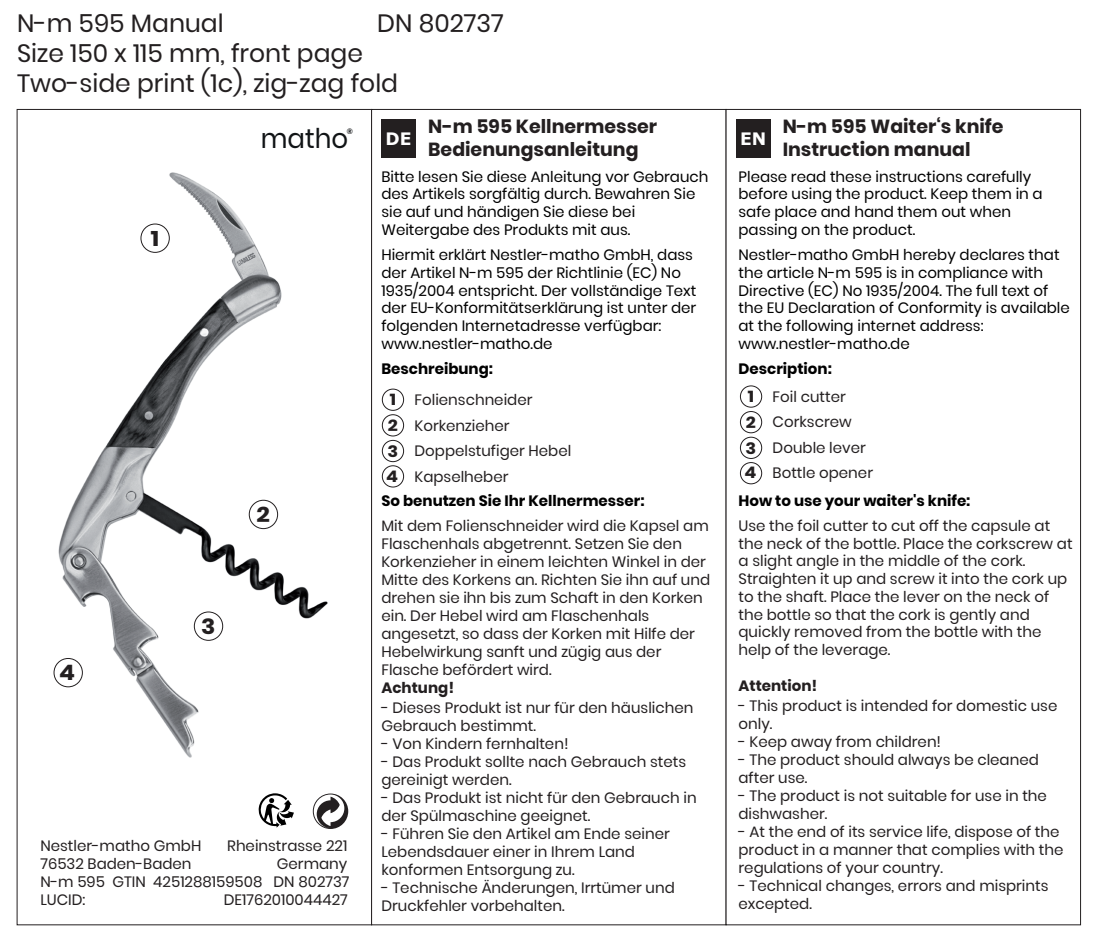
<style>
.page{position:relative;width:1103px;height:948px;background:#fff}
.page>*{position:absolute;margin:0;border:0;box-sizing:border-box;transform-origin:0 0}
.t1{font:27.25px "Poppins";color:#111416;scale:.96 1}
.t2{font:25px/30px "Poppins";color:#231f20}
.t3{font:700 21.25px "Poppins";color:#231f20;scale:1.12 1}
.t4{font:700 19px/22.8px "Poppins";color:#231f20}
.t5{font:700 17px "Verdana";color:#fff}
.t6{font:700 16px/25.5px "Poppins";color:#231f20;scale:1.12 1}
.t7{font:15px/18px "Poppins";color:#231f20}
.t8{font:15px/17.8px "Poppins";color:#000}
.t9{font:700 15px "Poppins";color:#000}
.t10{font:700 15px "Poppins";color:#231f20}
.t11{font:700 7.75px "Poppins";color:#111416}
</style>
<div class="page">
<div style="left:371px;top:109px;width:355px;height:816px;background:#fff;border:1px solid #231f20"></div>
<div style="left:725px;top:109px;width:355px;height:816px;background:#fff"></div>
<svg style="left:313px;top:793px;width:35px;height:36px"></svg>
<svg style="left:258px;top:793px;width:36px;height:34px"></svg>
<img style="left:53px;top:172px;width:275px;height:586px">
<div style="left:249px;top:500px;width:28px;height:28px;background:#fff;border-radius:50%"></div>
<div style="left:249px;top:500px;width:29px;height:29px;border:1px solid #231f20;border-radius:50%"></div>
<div style="left:141px;top:224px;width:28px;height:28px;background:#fff;border-radius:50%"></div>
<div style="left:141px;top:224px;width:29px;height:29px;border:1px solid #231f20;border-radius:50%"></div>
<div style="left:194px;top:612px;width:29px;height:28px;background:#fff;border-radius:50%"></div>
<div style="left:194px;top:611px;width:29px;height:29px;border:1px solid #231f20;border-radius:50%"></div>
<div style="left:54px;top:658px;width:28px;height:28px;background:#fff;border-radius:50%"></div>
<div style="left:54px;top:658px;width:29px;height:29px;border:1px solid #231f20;border-radius:50%"></div>
<div style="left:381px;top:119px;width:35px;height:38px;background:#231f20"></div>
<div style="left:736px;top:119px;width:34px;height:38px;background:#231f20"></div>
<div style="left:382px;top:389px;width:22px;height:22px;border:1px solid #231f20;border-radius:50%"></div>
<div style="left:382px;top:414px;width:22px;height:22px;border:1px solid #231f20;border-radius:50%"></div>
<div style="left:382px;top:440px;width:22px;height:22px;border:1px solid #231f20;border-radius:50%"></div>
<div style="left:382px;top:465px;width:22px;height:22px;border:1px solid #231f20;border-radius:50%"></div>
<div style="left:740px;top:385px;width:22px;height:22px;border:1px solid #231f20;border-radius:50%"></div>
<div style="left:740px;top:411px;width:22px;height:22px;border:1px solid #231f20;border-radius:50%"></div>
<div style="left:740px;top:437px;width:22px;height:22px;border:1px solid #231f20;border-radius:50%"></div>
<div style="left:740px;top:462px;width:22px;height:22px;border:1px solid #231f20;border-radius:50%"></div>
<h2 class="t2" style="left:17px;top:8px;width:208px">N-m 595 Manual</h2>
<h2 class="t2" style="left:377px;top:8px;width:128px">DN 802737</h2>
<h2 class="t2" style="left:17px;top:38px;width:382px">Size 150 x 115 mm, front page<br>Two-side print (1c), zig-zag fold</h2>
<h3 class="t3" style="left:151px;top:226px;width:9px">1</h3>
<h1 class="t1" style="left:261px;top:122px;width:93px">matho</h1>
<p class="t11" style="left:347px;top:126px;width:8px">®</p>
<h3 class="t3" style="left:59px;top:659px;width:16px">4</h3>
<h3 class="t3" style="left:201px;top:614px;width:14px">3</h3>
<h3 class="t3" style="left:256px;top:502px;width:13px">2</h3>
<p class="t7" style="left:40px;top:836px;width:162px">Nestler-matho GmbH</p>
<p class="t7" style="left:227px;top:836px;width:122px">Rheinstrasse 221</p>
<p class="t7" style="left:40px;top:854px;width:153px">76532 Baden-Baden</p>
<p class="t7" style="left:40px;top:854px;width:310px;text-indent:236px">Germany<br>N-m 595 GTIN 4251288159508 DN 802737<br>LUCID:</p>
<p class="t7" style="left:224px;top:890px;width:125px">DE1762010044427</p>
<p class="t5" style="left:385px;top:126px;width:27px">DE</p>
<p class="t4" style="left:428px;top:115px;width:230px">N-m 595 Kellnermesser<br>Bedienungsanleitung</p>
<p class="t8" style="left:381px;top:168px;width:328px">Bitte lesen Sie diese Anleitung vor Gebrauch des Artikels sorgfältig durch. Bewahren Sie sie auf und händigen Sie diese bei Weitergabe des Produkts mit aus.</p>
<p class="t8" style="left:381px;top:246px;width:316px">Hiermit erklärt Nestler-matho GmbH, dass der Artikel N-m 595 der Richtlinie (EC) No 1935/2004 entspricht. Der vollständige Text der EU-Konformitätserklärung ist unter der folgenden Internetadresse verfügbar: www.nestler-matho.de</p>
<p class="t9" style="left:381px;top:360px;width:113px">Beschreibung:</p>
<p class="t6" style="left:386px;top:387px;width:12px">1<br>2<br>3<br>4</p>
<p class="t7" style="left:414px;top:387px;width:158px;line-height:25.5px">Folienschneider<br>Korkenzieher<br>Doppelstufiger Hebel<br>Kapselheber</p>
<p class="t9" style="left:381px;top:491px;width:264px">So benutzen Sie Ihr Kellnermesser:</p>
<p class="t7" style="left:381px;top:516px;width:330px">Mit dem Folienschneider wird die Kapsel am Flaschenhals abgetrennt. Setzen Sie den Korkenzieher in einem leichten Winkel in der Mitte des Korkens an. Richten Sie ihn auf und drehen sie ihn bis zum Schaft in den Korken ein. Der Hebel wird am Flaschenhals angesetzt, so dass der Korken mit Hilfe der Hebelwirkung sanft und zügig aus der Flasche befördert wird.</p>
<p class="t10" style="left:381px;top:678px;width:74px">Achtung!</p>
<p class="t7" style="left:381px;top:699px;width:313px">- Dieses Produkt ist nur für den häuslichen<br>Gebrauch bestimmt.</p>
<p class="t7" style="left:381px;top:735px;width:188px">- Von Kindern fernhalten!</p>
<p class="t7" style="left:381px;top:753px;width:306px">- Das Produkt sollte nach Gebrauch stets gereinigt werden.</p>
<p class="t7" style="left:381px;top:789px;width:317px">- Das Produkt ist nicht für den Gebrauch in der Spülmaschine geeignet.</p>
<p class="t7" style="left:381px;top:825px;width:290px">- Führen Sie den Artikel am Ende seiner<br>Lebendsdauer einer in Ihrem Land konformen Entsorgung zu.</p>
<p class="t7" style="left:381px;top:879px;width:295px">- Technische Änderungen, Irrtümer und<br>Druckfehler vorbehalten.</p>
<p class="t5" style="left:740px;top:126px;width:28px">EN</p>
<p class="t4" style="left:782px;top:115px;width:222px">N-m 595 Waiter‘s knife<br>Instruction manual</p>
<p class="t8" style="left:738px;top:168px;width:306px">Please read these instructions carefully before using the product. Keep them in a safe place and hand them out when passing on the product.</p>
<p class="t8" style="left:738px;top:246px;width:333px">Nestler-matho GmbH hereby declares that the article N-m 595 is in compliance with Directive (EC) No 1935/2004. The full text of the EU Declaration of Conformity is available at the following internet address: www.nestler-matho.de</p>
<p class="t9" style="left:738px;top:360px;width:95px">Description:</p>
<p class="t6" style="left:744px;top:384px;width:12px">1<br>2<br>3<br>4</p>
<p class="t7" style="left:772px;top:384px;width:102px;line-height:25.5px">Foil cutter<br>Corkscrew<br>Double lever<br>Bottle opener</p>
<p class="t9" style="left:738px;top:491px;width:233px">How to use your waiter's knife:</p>
<p class="t7" style="left:738px;top:516px;width:335px">Use the foil cutter to cut off the capsule at the neck of the bottle. Place the corkscrew at a slight angle in the middle of the cork.<br>Straighten it up and screw it into the cork up to the shaft. Place the lever on the neck of the bottle so that the cork is gently and quickly removed from the bottle with the help of the leverage.</p>
<p class="t10" style="left:738px;top:676px;width:80px">Attention!</p>
<p class="t7" style="left:738px;top:697px;width:320px">- This product is intended for domestic use only.</p>
<p class="t7" style="left:738px;top:733px;width:204px">- Keep away from children!</p>
<p class="t7" style="left:738px;top:751px;width:302px">- The product should always be cleaned after use.</p>
<p class="t7" style="left:738px;top:787px;width:310px">- The product is not suitable for use in the dishwasher.</p>
<p class="t7" style="left:738px;top:823px;width:326px">- At the end of its service life, dispose of the product in a manner that complies with the regulations of your country.</p>
<p class="t7" style="left:738px;top:877px;width:311px">- Technical changes, errors and misprints excepted.</p>
</div>
